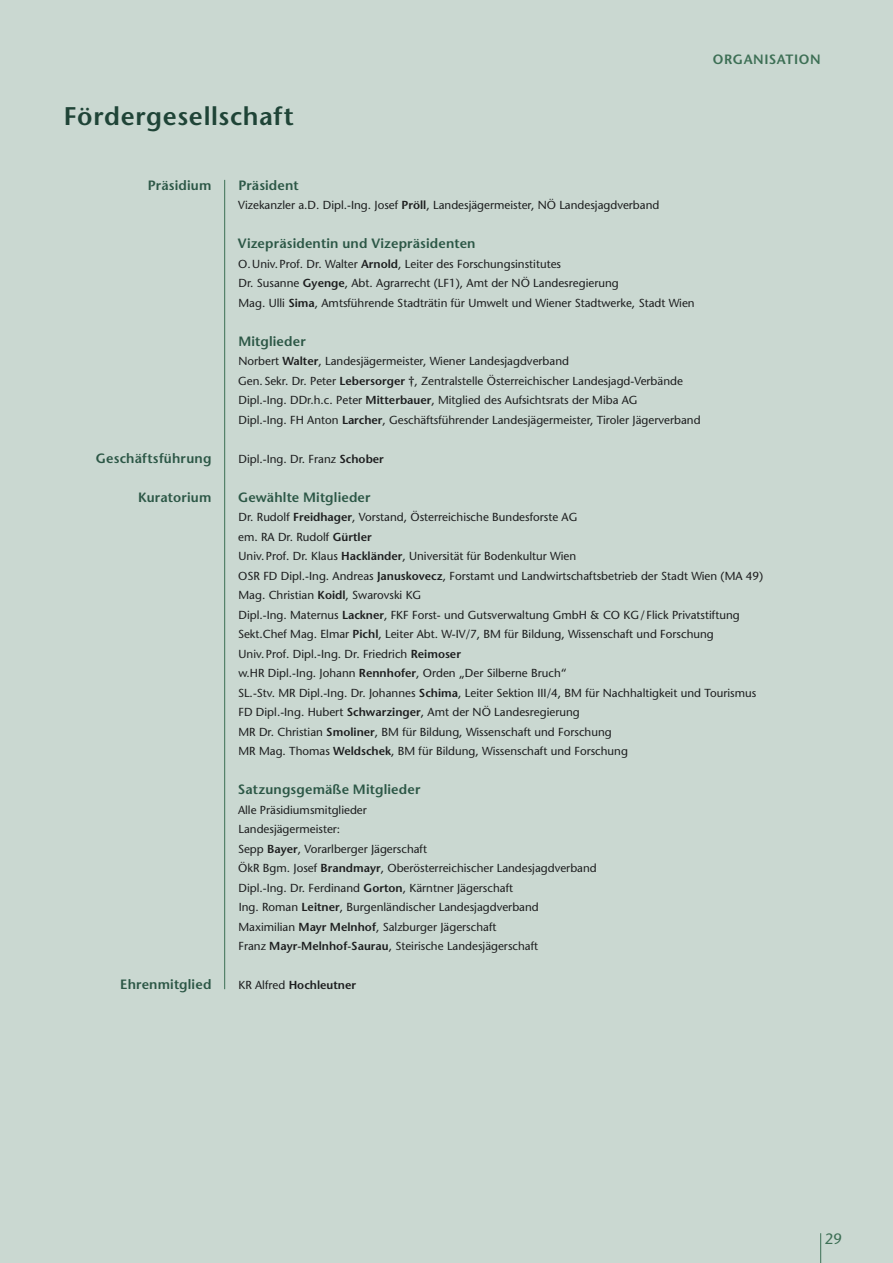
<style>
.page{position:relative;width:893px;height:1263px;background:#cad8d1}
.page>*{position:absolute;margin:0;border:0;box-sizing:border-box;transform-origin:0 0}
.t1{font:600 25.5px "Stone Sans Std";letter-spacing:.025em;color:#1f4437}
.t2{font:500 15px "Stone Sans Std";color:#3d6f55}
.t3{font:600 13.5px "Stone Sans Std";letter-spacing:.01em;color:#2c5746}
.t4{font:600 13.5px "Stone Sans Std";letter-spacing:.04em;color:#3d6f55}
.t5{font:500 11.7px/19.5px "Stone Sans Std";color:#1d1e1f}
.t6{font:600 11.7px "Stone Sans Std";color:#1d1e1f}
.s1{font-weight:600}
.s2{font-weight:500}
</style>
<div class="page">
<hr style="left:820px;top:1233px;width:1px;height:30px;background:#3d6f55">
<hr style="left:224px;top:180px;width:1px;height:809px;background:#3d6f55">
<h1 class="t1" style="left:64px;top:101px;width:232px">Fördergesellschaft</h1>
<p class="t4" style="left:713px;top:51px;width:109px">ORGANISATION</p>
<p class="t3" style="left:148px;top:177px;width:65px">Präsidium</p>
<p class="t3" style="left:96px;top:450px;width:117px">Geschäftsführung</p>
<p class="t3" style="left:138px;top:489px;width:75px">Kuratorium</p>
<p class="t3" style="left:120px;top:976px;width:93px">Ehrenmitglied</p>
<p class="t3" style="left:238px;top:177px;width:62px">Präsident</p>
<p class="t5" style="left:238px;top:195px;width:423px">Vizekanzler a.D. Dipl.-Ing. Josef <span class="s1">Pröll</span>, Landesjägermeister, NÖ Landesjagdverband</p>
<p class="t3" style="left:238px;top:235px;width:239px">Vizepräsidentin und Vizepräsidenten</p>
<p class="t5" style="left:238px;top:254px;width:458px">O.Univ.Prof. Dr. Walter <span class="s1">Arnold</span>, Leiter des Forschungsinstitutes<br>Dr. Susanne <span class="s1">Gyenge</span>, Abt. Agrarrecht (LF1), Amt der NÖ Landesregierung<br>Mag. Ulli <span class="s1">Sima</span>, Amtsführende Stadträtin für Umwelt und Wiener Stadtwerke, Stadt Wien</p>
<p class="t3" style="left:238px;top:333px;width:69px">Mitglieder</p>
<p class="t5" style="left:238px;top:351px;width:464px">Norbert <span class="s1">Walter</span>, Landesjägermeister, Wiener Landesjagdverband<br>Gen.Sekr. Dr. Peter <span class="s1">Lebersorger</span> †, Zentralstelle Österreichischer Landesjagd-Verbände Dipl.-Ing. DDr.h.c. Peter <span class="s1">Mitterbauer</span>, Mitglied des Aufsichtsrats der Miba AG<br>Dipl.-Ing. FH Anton <span class="s1">Larcher</span>, Geschäftsführender Landesjägermeister, Tiroler Jägerverband</p>
<p class="t5" style="left:238px;top:449px;width:147px">Dipl.-Ing. Dr. Franz <span class="s1">Schober</span></p>
<p class="t3" style="left:238px;top:489px;width:134px">Gewählte Mitglieder</p>
<p class="t5" style="left:238px;top:507px;width:527px">Dr. Rudolf <span class="s1">Freidhager</span>, Vorstand, Österreichische Bundesforste AG<br>em. RA Dr. Rudolf <span class="s1">Gürtler<br></span>Univ.Prof. Dr. Klaus <span class="s1">Hackländer</span>, Universität für Bodenkultur Wien<br>OSR FD Dipl.-Ing. Andreas <span class="s1">Januskovecz</span>, Forstamt und Landwirtschaftsbetrieb der Stadt Wien (MA 49)<br>Mag. Christian <span class="s1">Koidl</span>, Swarovski KG<br>Dipl.-Ing. Maternus <span class="s1">Lackner</span>, FKF Forst- und Gutsverwaltung GmbH &amp; CO KG/ Flick Privatstiftung Sekt.Chef Mag. Elmar <span class="s1">Pichl</span>, Leiter Abt. W-IV/7, BM für Bildung, Wissenschaft und Forschung Univ.Prof. Dipl.-Ing. Dr. Friedrich <span class="s1">Reimoser<br></span>w.HR Dipl.-Ing. Johann <span class="s1">Rennhofer</span>, Orden „Der Silberne Bruch“<br>SL.-Stv. MR Dipl.-Ing. Dr. Johannes <span class="s1">Schima</span>, Leiter Sektion III/4, BM für Nachhaltigkeit und Tourismus FD Dipl.-Ing. Hubert <span class="s1">Schwarzinger</span>, Amt der NÖ Landesregierung<br>MR Dr. Christian <span class="s1">Smoliner</span>, BM für Bildung, Wissenschaft und Forschung<br>MR Mag. Thomas <span class="s1">Weldschek</span>, BM für Bildung, Wissenschaft und Forschung</p>
<p class="t3" style="left:238px;top:781px;width:184px">Satzungsgemäße Mitglieder</p>
<p class="t5" style="left:238px;top:800px;width:360px">Alle Präsidiumsmitglieder<br>Landesjägermeister:<br>Sepp <span class="s1">Bayer</span>, Vorarlberger Jägerschaft<br>ÖkR Bgm. Josef <span class="s1">Brandmayr</span>, Oberösterreichischer Landesjagdverband Dipl.-Ing. Dr. Ferdinand <span class="s1">Gorton</span>, Kärntner Jägerschaft<br>Ing. Roman <span class="s1">Leitner</span>, Burgenländischer Landesjagdverband Maximilian <span class="s1">Mayr Melnhof</span>, Salzburger Jägerschaft<br>Franz <span class="s1">Mayr-Melnhof-Saurau</span>, Steirische Landesjägerschaft</p>
<p class="t6" style="left:238px;top:978px;width:119px"><span class="s2">KR Alfred</span> Hochleutner</p>
<p class="t2" style="left:825px;top:1230px;width:19px">29</p>
</div>
